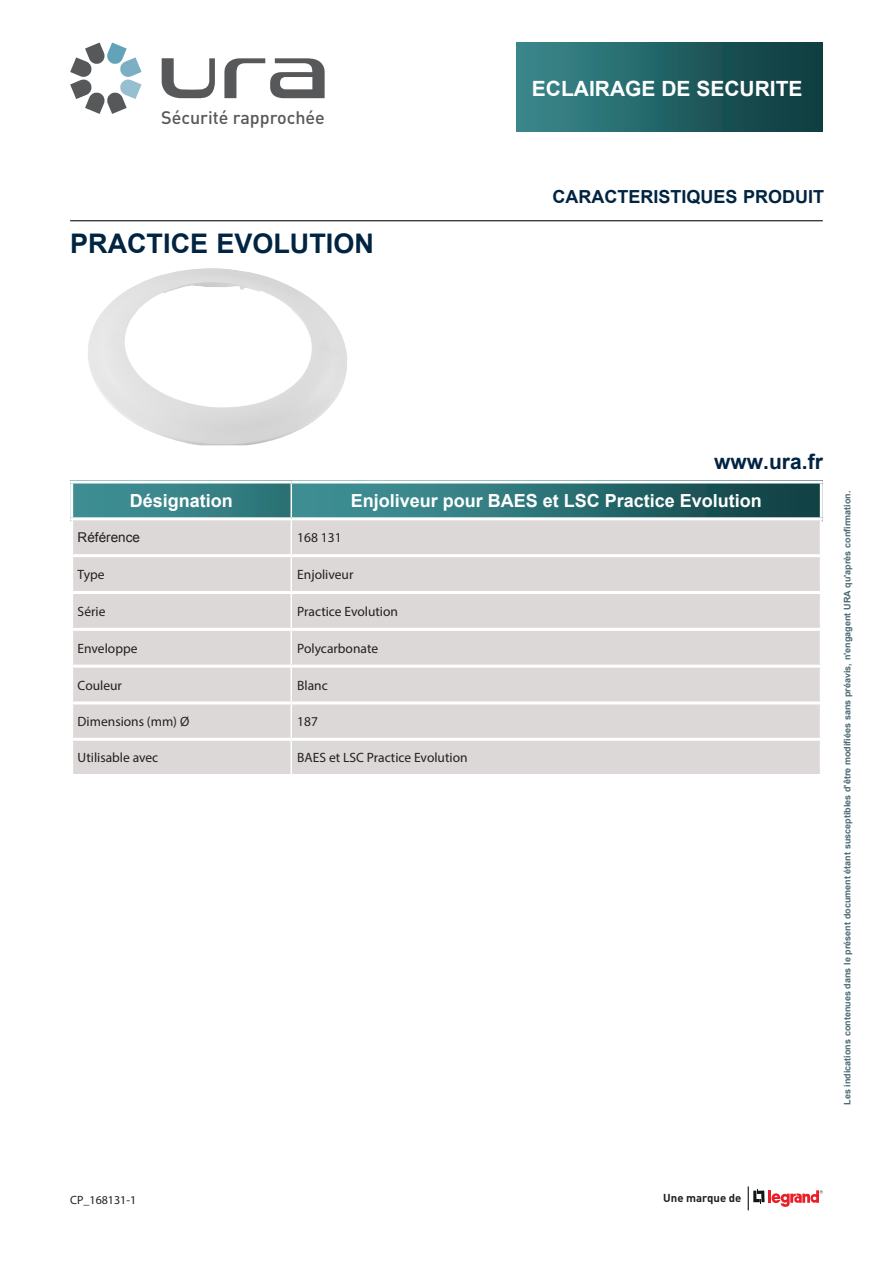
<style>
.page{position:relative;width:893px;height:1263px;background:#fff}
.page>*{position:absolute;margin:0;border:0;box-sizing:border-box;transform-origin:0 0}
.t1{font:700 27px "Arial";color:#002442}
.t2{font:700 21px "Arial";color:#fff}
.t3{font:700 21px "Arial";color:#002442}
.t4{font:700 18px "Arial";color:#fff}
.t5{font:700 18px "Arial";color:#002442}
.t6{font:500 17.85px "DIN Pro";color:#57585a}
.t7{font:13.5px "Myriad Pro";color:#231f20}
.t8{font:13.5px "Arial";color:#231f20}
.t9{font:12px "Myriad Pro";color:#231f20}
.t10{font:700 11.4px "DIN Pro";color:#231f20}
.t11{font:700 9px "Arial";color:#486b6f}
</style>
<div class="page">
<hr style="left:70px;top:220px;width:753px;height:1px;background:#231f20">
<svg style="left:748px;top:1186px;width:75px;height:24px"></svg>
<svg style="left:162px;top:58px;width:53px;height:40px"></svg>
<svg style="left:70px;top:43px;width:72px;height:71px"></svg>
<svg style="left:224px;top:58px;width:101px;height:40px"></svg>
<div style="left:517px;top:43px;width:306px;height:89px;background:linear-gradient(to right,#3a898e,#0b393c)"></div>
<img style="left:88px;top:268px;width:259px;height:177px">
<div style="left:293px;top:480px;width:530px;height:41px;background:linear-gradient(to right,#44999e,#104144)"></div>
<div style="left:70px;top:480px;width:221px;height:41px;background:linear-gradient(to right,#419297,#2d7477)"></div>
<div style="left:73px;top:520px;width:747px;height:254px;background:#dcd8d7"></div>
<hr style="left:291px;top:520px;width:1px;height:34px;background:#fff">
<hr style="left:291px;top:557px;width:1px;height:34px;background:#fff">
<hr style="left:291px;top:594px;width:1px;height:34px;background:#fff">
<hr style="left:291px;top:631px;width:1px;height:34px;background:#fff">
<hr style="left:291px;top:668px;width:1px;height:33px;background:#fff">
<hr style="left:291px;top:704px;width:1px;height:34px;background:#fff">
<hr style="left:291px;top:741px;width:1px;height:33px;background:#fff">
<hr style="left:70px;top:480px;width:221px;height:3px;background:#fff">
<hr style="left:70px;top:483px;width:3px;height:34px;background:#fff">
<hr style="left:291px;top:480px;width:532px;height:3px;background:#fff">
<hr style="left:820px;top:483px;width:3px;height:34px;background:#fff">
<hr style="left:70px;top:517px;width:221px;height:3px;background:#fff">
<hr style="left:70px;top:520px;width:3px;height:34px;background:#fff">
<hr style="left:291px;top:517px;width:532px;height:3px;background:#fff">
<hr style="left:820px;top:520px;width:3px;height:34px;background:#fff">
<hr style="left:70px;top:554px;width:221px;height:3px;background:#fff">
<hr style="left:291px;top:554px;width:532px;height:3px;background:#fff">
<hr style="left:70px;top:591px;width:221px;height:3px;background:#fff">
<hr style="left:291px;top:591px;width:532px;height:3px;background:#fff">
<hr style="left:70px;top:628px;width:221px;height:3px;background:#fff">
<hr style="left:291px;top:628px;width:532px;height:3px;background:#fff">
<hr style="left:70px;top:665px;width:221px;height:3px;background:#fff">
<hr style="left:291px;top:665px;width:532px;height:3px;background:#fff">
<hr style="left:70px;top:701px;width:221px;height:3px;background:#fff">
<hr style="left:291px;top:701px;width:532px;height:3px;background:#fff">
<hr style="left:70px;top:738px;width:221px;height:3px;background:#fff">
<hr style="left:291px;top:738px;width:532px;height:3px;background:#fff">
<h3 class="t6" style="left:161px;top:103px;width:165px">Sécurité rapprochée</h3>
<h1 class="t1" style="left:70px;top:226px;width:305px">PRACTICE EVOLUTION</h1>
<h2 class="t2" style="left:532px;top:74px;width:272px">ECLAIRAGE DE SECURITE</h2>
<h3 class="t5" style="left:553px;top:185px;width:273px">CARACTERISTIQUES PRODUIT</h3>
<h2 class="t3" style="left:714px;top:448px;width:110px">www.ura.fr</h2>
<p class="t4" style="left:130px;top:489px;width:105px">Désignation</p>
<p class="t4" style="left:351px;top:489px;width:413px">Enjoliveur pour BAES et LSC Practice Evolution</p>
<p class="t8" style="left:78px;top:529px;width:64px">Référence</p>
<p class="t7" style="left:297px;top:529px;width:46px">168 131</p>
<p class="t7" style="left:78px;top:566px;width:28px">Type</p>
<p class="t7" style="left:297px;top:566px;width:58px">Enjoliveur</p>
<p class="t7" style="left:78px;top:603px;width:29px">Série</p>
<p class="t7" style="left:297px;top:603px;width:102px">Practice Evolution</p>
<p class="t7" style="left:78px;top:640px;width:61px">Enveloppe</p>
<p class="t7" style="left:297px;top:640px;width:82px">Polycarbonate</p>
<p class="t7" style="left:78px;top:677px;width:46px">Couleur</p>
<p class="t7" style="left:297px;top:677px;width:32px">Blanc</p>
<p class="t7" style="left:78px;top:713px;width:113px">Dimensions (mm) Ø</p>
<p class="t7" style="left:297px;top:713px;width:22px">187</p>
<p class="t7" style="left:78px;top:749px;width:82px">Utilisable avec</p>
<p class="t7" style="left:297px;top:749px;width:172px">BAES et LSC Practice Evolution</p>
<p class="t11" style="left:841px;top:1105px;width:616px;rotate:-90deg">Les indications contenues dans le présent document étant susceptibles d'être modifiées sans préavis, n'engagent URA qu'après confirmation.</p>
<p class="t9" style="left:70px;top:1192px;width:68px">CP_168131-1</p>
<p class="t10" style="left:663px;top:1188px;width:80px">Une marque de</p>
</div>
